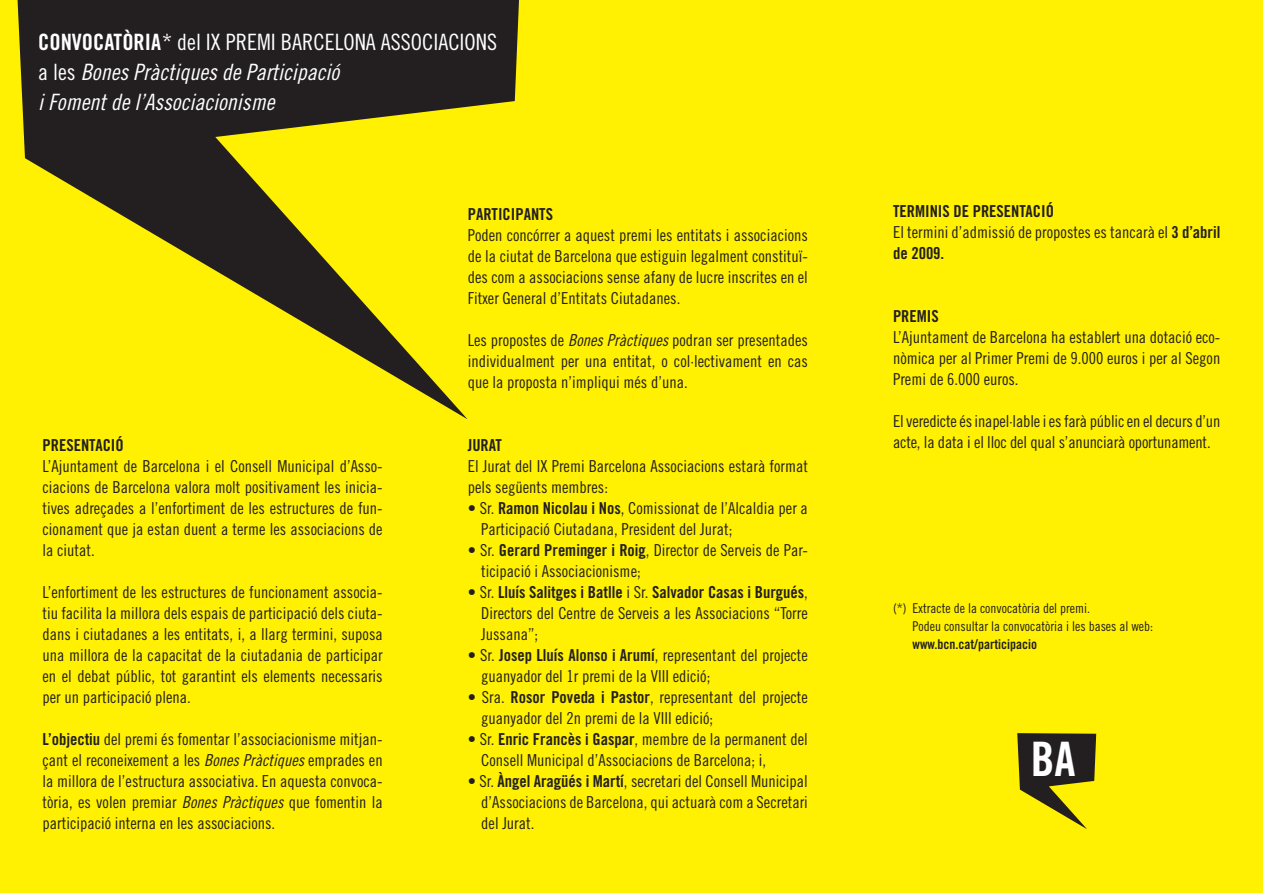
<style>
.page{position:relative;width:1263px;height:893px;background:#fff101}
.page>*{position:absolute;margin:0;border:0;box-sizing:border-box;transform-origin:0 0}
.t1{font:47.55px "Trade Gothic Bold Cond Twenty";color:#fff}
.t2{font:22.5px "Trade Gothic Cond Eighteen Obl";color:#fff}
.t3{font:22.5px "Trade Gothic Cond Eighteen";color:#fff}
.t4{font:22.5px "Trade Gothic Bold Cond Twenty";color:#fff}
.t5{font:16.5px/21px "Trade Gothic Cond Eighteen";color:#231f20;text-align:justify}
.t6{font:16.5px "Trade Gothic Bold Cond Twenty";color:#231f20}
.t7{font:13.5px "Trade Gothic Cond Eighteen";color:#231f20}
.t8{font:13.5px "Trade Gothic Bold Cond Twenty";color:#231f20}
.s1{font-family:"Trade Gothic Cond Eighteen"}
.s2{font-family:"Trade Gothic Bold Cond Twenty"}
.s3{font-family:"Trade Gothic Cond Eighteen Obl"}
</style>
<div class="page">
<svg style="left:18px;top:0;width:501px;height:419px"></svg>
<svg style="left:1017px;top:733px;width:79px;height:96px"></svg>
<p class="t4" style="left:38px;top:28px;width:23px">Convocatòria</p>
<p class="t3" style="left:162px;top:28px;width:269px">* del IX Premi Barcelona Associaci</p>
<p class="t3" style="left:465px;top:28px;width:32px">ons</p>
<p class="t2" style="left:38px;top:58px;width:303px"><span class="s1">a les</span> Bones Pràctiques de Participació</p>
<p class="t2" style="left:38px;top:88px;width:238px">i Foment de l’Associacionisme</p>
<p class="t6" style="left:43px;top:435px;width:17px">Presentaci</p>
<p class="t6" style="left:116px;top:435px;width:10px">ó</p>
<p class="t5" style="left:43px;top:456px;width:342px">L’Ajuntament de Barcelona i el Consell Municipal d’Asso&shy;ciacions de Barcelona valora molt positivament les inicia&shy;tives adreçades a l’enfortiment de les estructures de fun&shy;cionament que ja estan duent a terme les associacions de la ciutat.</p>
<p class="t5" style="left:43px;top:582px;width:342px">L’enfortiment de les estructures de funcionament associa&shy;tiu facilita la millora dels espais de participació dels ciuta&shy;dans i ciutadanes a les entitats, i, a llarg termini, suposa una millora de la capacitat de la ciutadania de participar en el debat públic, tot garantint els elements necessaris per un participació plena.</p>
<p class="t5" style="left:43px;top:729px;width:342px"><span class="s2">L’objectiu</span> del premi és fomentar l’associacionisme mitjan&shy;çant el reconeixement a les <span class="s3">Bones Pràctiques</span> emprades en la millora de l’estructura associativa. En aquesta convoca&shy;tòria, es volen premiar <span class="s3">Bones Pràctiques</span> que fomentin la participació interna en les associacions.</p>
<p class="t6" style="left:468px;top:204px;width:17px">Participants</p>
<p class="t5" style="left:468px;top:225px;width:342px">Poden concórrer a aquest premi les entitats i associacions de la ciutat de Barcelona que estiguin legalment constituï&shy;des com a associacions sense afany de lucre inscrites en el Fitxer General d’Entitats Ciutadanes.</p>
<p class="t5" style="left:468px;top:330px;width:342px">Les propostes de <span class="s3">Bones Pràctiques</span> podran ser presentades individualment per una entitat, o col·lectivament en cas que la proposta n’impliqui més d’una.</p>
<p class="t6" style="left:468px;top:435px;width:21px">Jurat</p>
<p class="t5" style="left:468px;top:456px;width:342px">El Jurat del IX Premi Barcelona Associacions estarà format pels següents membres:</p>
<p class="t5" style="left:481px;top:498px;width:328px;text-indent:-14px">• Sr. <span class="s2">Ramon Nicolau i Nos</span>, Comissionat de l’Alcaldia per a<br>Participació Ciutadana, President del Jurat;</p>
<p class="t5" style="left:481px;top:540px;width:328px;text-indent:-14px">• Sr. <span class="s2">Gerard Preminger i Roig</span>, Director de Serveis de Par&shy;ticipació i Associacionisme;</p>
<p class="t5" style="left:481px;top:582px;width:328px;text-indent:-14px">• Sr. <span class="s2">Lluís Salitges i Batlle</span> i Sr. <span class="s2">Salvador Casas i Burgués</span>, Directors del Centre de Serveis a les Associacions “Torre Jussana”;</p>
<p class="t5" style="left:481px;top:645px;width:328px;text-indent:-14px">• Sr. <span class="s2">Josep Lluís Alonso i Arumí</span>, representant del projecte guanyador del 1r premi de la VIII edició;</p>
<p class="t5" style="left:481px;top:687px;width:328px;text-indent:-14px">• Sra. <span class="s2">Rosor Poveda i Pastor</span>, representant del projecte guanyador del 2n premi de la VIII edició;</p>
<p class="t5" style="left:481px;top:729px;width:328px;text-indent:-14px">• Sr. <span class="s2">Enric Francès i Gaspar</span>, membre de la permanent del<br>Consell Municipal d’Associacions de Barcelona; i,</p>
<p class="t5" style="left:481px;top:771px;width:328px;text-indent:-14px">• Sr. <span class="s2">Àngel Aragüés i Martí</span>, secretari del Consell Municipal d’Associacions de Barcelona, qui actuarà com a Secretari del Jurat.</p>
<p class="t6" style="left:893px;top:201px;width:15px">Terminis</p>
<p class="t6" style="left:953px;top:201px;width:28px">de presentaci</p>
<p class="t6" style="left:1046px;top:201px;width:10px">ó</p>
<p class="t5" style="left:893px;top:221px;width:329px">El termini d’admissió de propostes es tancarà el <span class="s2">3 d’abril de 2009.</span></p>
<p class="t6" style="left:893px;top:306px;width:17px">Premis</p>
<p class="t5" style="left:893px;top:326px;width:329px">L’Ajuntament de Barcelona ha establert una dotació eco&shy;nòmica per al Primer Premi de 9.000 euros i per al Segon Premi de 6.000 euros.</p>
<p class="t5" style="left:893px;top:410px;width:329px">El veredicte és inapel·lable i es farà públic en el decurs d’un acte, la data i el lloc del qual s’anunciarà oportunament.</p>
<p class="t7" style="left:893px;top:600px;width:199px">(*) Extracte de la convocatòria del premi.</p>
<p class="t7" style="left:912px;top:618px;width:242px">Podeu consultar la convocatòria i les bases al web:</p>
<p class="t8" style="left:912px;top:636px;width:126px">www.bcn.cat/participacio</p>
<p class="t1" style="left:1031px;top:730px;width:46px">BA</p>
</div>
